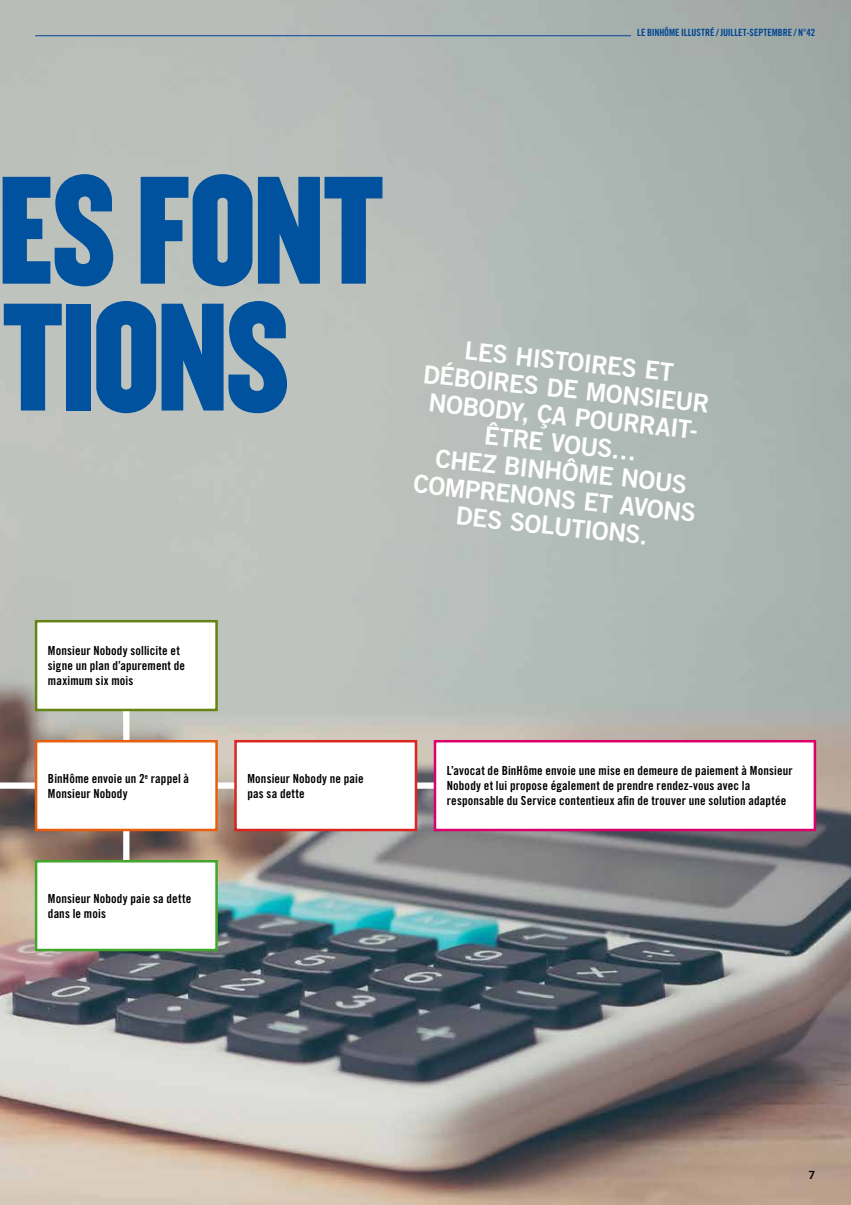
<style>
.page{position:relative;width:851px;height:1205px;background:#fff}
.page>*{position:absolute;margin:0;border:0;box-sizing:border-box;transform-origin:0 0}
.t1{font:133.5px/126.9px "Champion HTF Middleweight";letter-spacing:-.015em;color:#00519e;scale:.85 1}
.t2{font:25px/27.5px "Trade Gothic Bold Two";color:#fff;text-align:center}
.t3{font:12.5px/15px "Trade Gothic Bold Cond Twenty";letter-spacing:.01em;color:#000}
.t4{font:11.25px "Trade Gothic LT Std Bd 2";color:#000}
.t5{font:10px "Trade Gothic LT Std Bd Cn 20";letter-spacing:-.005em;color:#004494}
</style>
<div class="page">
<img style="left:0;top:0;width:850px;height:1205px">
<div style="left:123px;top:700px;width:6px;height:170px;background:#fff"></div>
<div style="left:0;top:782px;width:443px;height:7px;background:#fff"></div>
<div style="left:36px;top:741px;width:180px;height:89px;background:#fff"></div>
<div style="left:35px;top:740px;width:183px;height:91px;border:2px solid #e95d0f"></div>
<div style="left:235px;top:741px;width:181px;height:89px;background:#fff"></div>
<div style="left:234px;top:740px;width:183px;height:91px;border:2px solid #da2520"></div>
<div style="left:435px;top:741px;width:379px;height:89px;background:#fff"></div>
<div style="left:433px;top:740px;width:383px;height:91px;border:2px solid #dc006b"></div>
<div style="left:36px;top:621px;width:180px;height:89px;background:#fff"></div>
<div style="left:35px;top:620px;width:183px;height:91px;border:2px solid #658413"></div>
<div style="left:36px;top:861px;width:180px;height:89px;background:#fff"></div>
<div style="left:35px;top:860px;width:183px;height:91px;border:2px solid #41a62b"></div>
<hr style="left:35px;top:35px;width:596px;height:1px;background:#004494">
<p class="t5" style="left:637px;top:26px;width:179px">LE BINHÔME ILLUSTRÉ / JUILLET-SEPTEMBRE / N°42</p>
<h1 class="t1" style="left:-1px;top:176px;width:455px">ES FONT<br>TIONS</h1>
<h2 class="t2" style="left:427px;top:332px;width:289px;rotate:6deg">LES HISTOIRES ET<br>DÉBOIRES DE MONSIEUR<br>NOBODY, ÇA POURRAIT-<br>ÊTRE VOUS…<br>CHEZ BINHÔME NOUS<br>COMPRENONS ET AVONS<br>DES SOLUTIONS.</h2>
<p class="t3" style="left:48px;top:643px;width:139px">Monsieur Nobody sollicite et signe un plan d’apurement de maximum six mois</p>
<p class="t3" style="left:48px;top:771px;width:143px">BinHôme envoie un 2<sup>e</sup> rappel à<br>Monsieur Nobody</p>
<p class="t3" style="left:247px;top:771px;width:118px">Monsieur Nobody ne paie pas sa dette</p>
<p class="t3" style="left:447px;top:763px;width:347px">L’avocat de BinHôme envoie une mise en demeure de paiement à Monsieur<br>Nobody et lui propose également de prendre rendez-vous avec la responsable du Service contentieux afin de trouver une solution adaptée</p>
<p class="t3" style="left:48px;top:891px;width:145px">Monsieur Nobody paie sa dette dans le mois</p>
<p class="t4" style="left:808px;top:1168px;width:8px">7</p>
</div>
